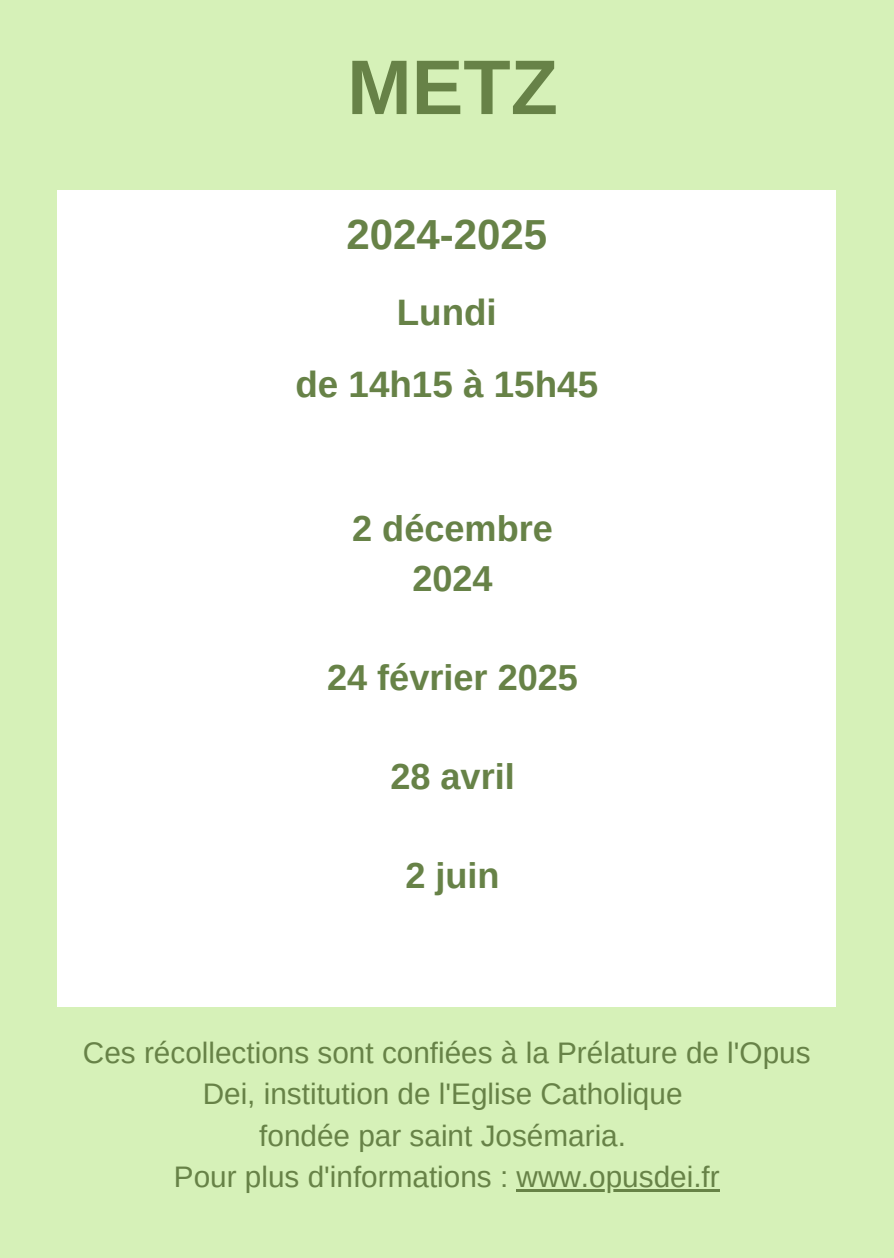
<style>
.page{position:relative;width:894px;height:1258px;background:#fff}
.page>*{position:absolute;margin:0;border:0;box-sizing:border-box;transform-origin:0 0}
.t1{font:700 77.4px "Arimo";color:#678247}
.t2{font:700 42px "Arimo";color:#678247}
.t3{font:700 36.9px "Arimo";color:#678247}
.t4{font:700 36px/49.5px "Arimo";color:#678247;text-align:center}
.t5{font:29.7px/41.4px "Arimo";color:#678247;text-align:center}
</style>
<div class="page">
<div style="left:0;top:0;width:893px;height:1258px;background:#d6f1b8"></div>
<div style="left:58px;top:190px;width:777px;height:816px;background:#fff"></div>
<hr style="left:516px;top:1189px;width:203px;height:2px;background:#678247">
<h3 class="t1" style="left:347px;top:44px;width:212px">METZ</h3>
<h3 class="t2" style="left:346px;top:211px;width:202px">2024-2025</h3>
<h3 class="t3" style="left:396px;top:291px;width:102px">Lundi</h3>
<h3 class="t3" style="left:295px;top:363px;width:304px">de 14h15 à 15h45</h3>
<p class="t4" style="left:352px;top:504px;width:202px">2 décembre<br>2024</p>
<p class="t4" style="left:327px;top:652px;width:252px">24 février 2025</p>
<p class="t4" style="left:390px;top:751px;width:126px">28 avril</p>
<p class="t4" style="left:405px;top:850px;width:96px">2 juin</p>
<h1 class="t5" style="left:83px;top:1031px;width:729px">Ces récollections sont confiées à la Prélature de l'Opus<br>Dei, institution de l'Eglise Catholique</h1>
<h2 class="t5" style="left:259px;top:1114px;width:368px">fondée par saint Josémaria.</h2>
<h3 class="t5" style="left:174px;top:1156px;width:547px">Pour plus d'informations : www.opusdei.fr</h3>
</div>
